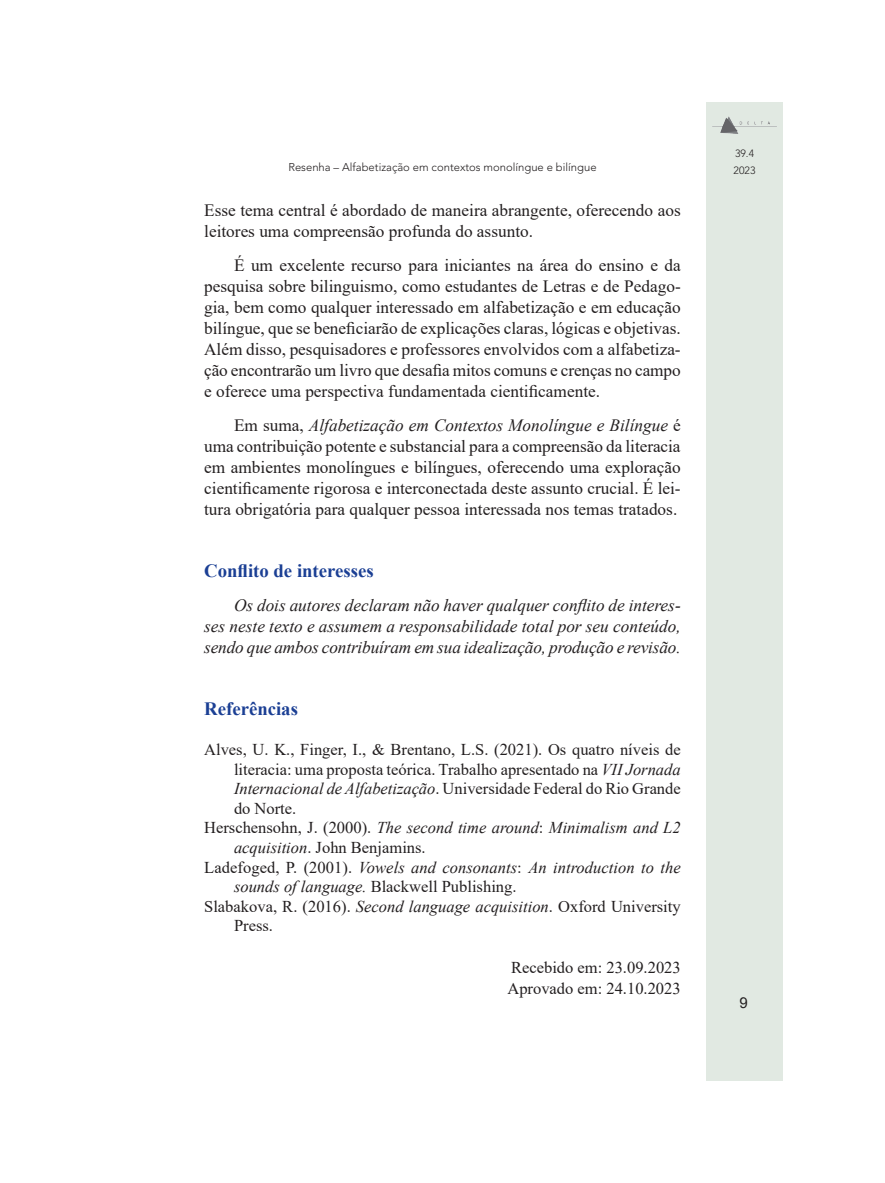
<style>
.page{position:relative;width:885px;height:1183px;background:#fff}
.page>*{position:absolute;margin:0;border:0;box-sizing:border-box;transform-origin:0 0}
.t1{font:700 18.75px "Times New Roman";color:#1b3f94}
.t2{font:17.25px/21px "Times New Roman";color:#231f20;text-align:justify}
.t3{font:italic 17.25px/21px "Times New Roman";letter-spacing:-.01em;color:#231f20;text-align:justify}
.t4{font:16.5px/21px "Times New Roman";color:#231f20}
.t5{font:italic 16.5px "Times New Roman";color:#231f20}
.t6{font:15px "Arial";color:#231f20}
.t7{font:300 11.25px "Avenir";color:#231f20}
.t8{font:300 10.5px/16.5px "Avenir";color:#231f20}
.s1{font-style:italic}
.s2{font-style:normal}
</style>
<div class="page">
<div style="left:705px;top:102px;width:77px;height:978px;background:#e1e9e2"></div>
<img style="left:712px;top:116px;width:65px;height:18px">
<p class="t7" style="left:288px;top:160px;width:310px">Resenha – Alfabetização em contextos monolíngue e bilíngue</p>
<p class="t2" style="left:204px;top:199px;width:478px">Esse tema central é abordado de maneira abrangente, oferecendo aos leitores uma compreensão profunda do assunto.</p>
<p class="t2" style="left:204px;top:254px;width:478px;text-indent:30px">É um excelente recurso para iniciantes na área do ensino e da pesquisa sobre bilinguismo, como estudantes de Letras e de Pedago&shy;gia, bem como qualquer interessado em alfabetização e em educação bilíngue, que se beneficiarão de explicações claras, lógicas e objetivas.<br>Além disso, pesquisadores e professores envolvidos com a alfabetiza&shy;ção encontrarão um livro que desafia mitos comuns e crenças no campo e oferece uma perspectiva fundamentada cientificamente.</p>
<p class="t2" style="left:204px;top:414px;width:478px;text-indent:30px">Em suma, <span class="s1">Alfabetização em Contextos Monolíngue e Bilíngue</span> é uma contribuição potente e substancial para a compreensão da literacia em ambientes monolíngues e bilíngues, oferecendo uma exploração cientificamente rigorosa e interconectada deste assunto crucial. É lei&shy;tura obrigatória para qualquer pessoa interessada nos temas tratados.</p>
<p class="t1" style="left:204px;top:557px;width:171px">Conflito de interesses</p>
<p class="t3" style="left:204px;top:594px;width:478px;text-indent:30px">Os dois autores declaram não haver qualquer conflito de interes&shy;ses neste texto e assumem a responsabilidade total por seu conteúdo, sendo que ambos contribuíram em sua idealização, produção e revisão.</p>
<p class="t1" style="left:204px;top:695px;width:95px">Referências</p>
<p class="t4" style="left:204px;top:738px;width:478px">Alves, U. K., Finger, I., &amp; Brentano, L.S. (2021). Os quatro níveis de</p>
<p class="t4" style="left:234px;top:758px;width:448px">literacia: uma proposta teórica. Trabalho apresentado na <span class="s1">VII Jornada</span></p>
<p class="t4" style="left:234px;top:777px;width:448px"><span class="s1">Internacional de Alfabetização</span>. Universidade Federal do Rio Grande</p>
<p class="t4" style="left:234px;top:797px;width:64px">do Norte.</p>
<p class="t5" style="left:204px;top:816px;width:478px"><span class="s2">Herschensohn, J. (2000).</span> The second time around<span class="s2">:</span> Minimalism and L2</p>
<p class="t4" style="left:234px;top:836px;width:193px"><span class="s1">acquisition</span>. John Benjamins.</p>
<p class="t5" style="left:204px;top:855px;width:478px"><span class="s2">Ladefoged, P. (2001).</span> Vowels and consonants<span class="s2">:</span> An introduction to the</p>
<p class="t4" style="left:234px;top:875px;width:284px"><span class="s1">sounds of language.</span> Blackwell Publishing.</p>
<p class="t4" style="left:204px;top:894px;width:478px">Slabakova, R. (2016). <span class="s1">Second language acquisition</span>. Oxford University</p>
<p class="t4" style="left:234px;top:914px;width:40px">Press.</p>
<p class="t4" style="left:507px;top:956px;width:175px">Recebido em: 23.09.2023<br>Aprovado em: 24.10.2023</p>
<p class="t8" style="left:733px;top:145px;width:23px">39.4<br>2023</p>
<p class="t6" style="left:739px;top:991px;width:10px">9</p>
</div>
